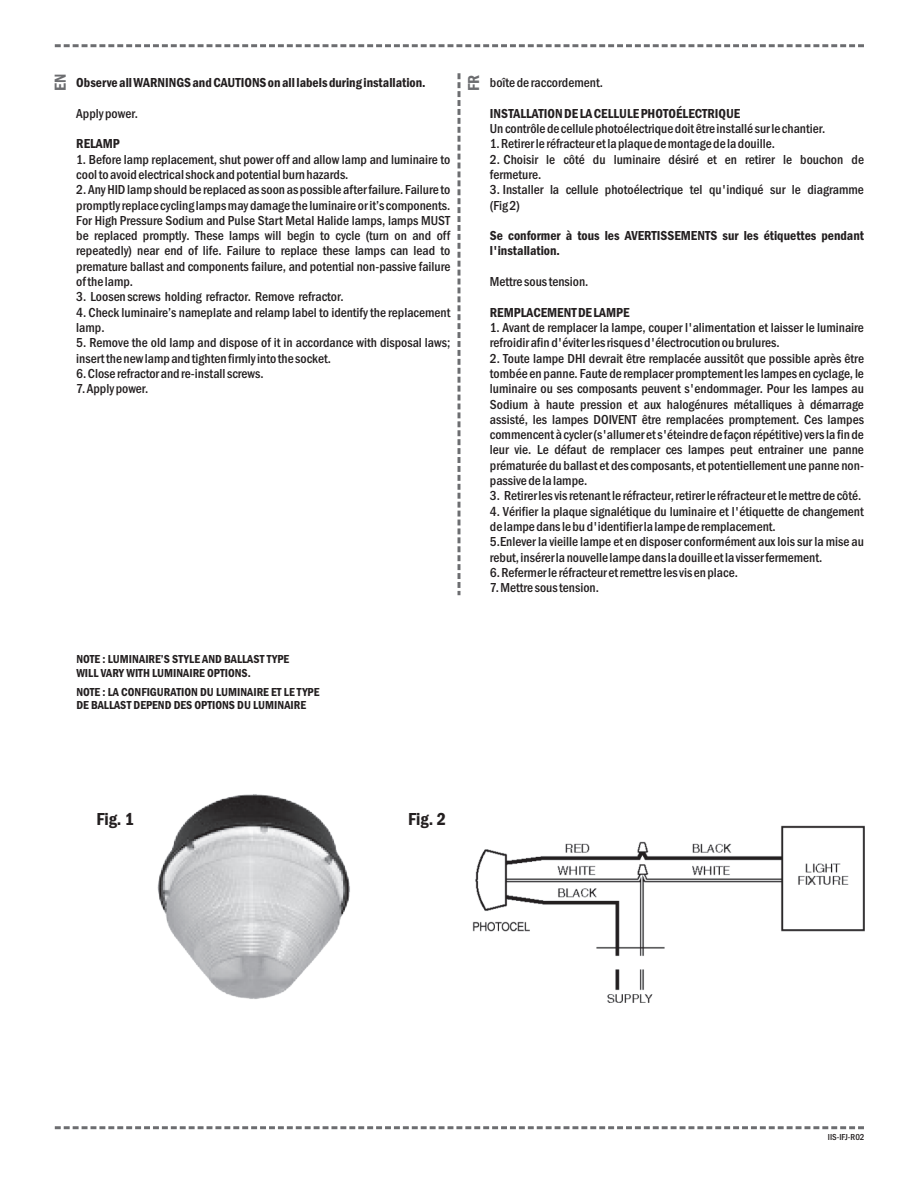
<style>
.page{position:relative;width:918px;height:1188px;background:#fff}
.page>*{position:absolute;margin:0;border:0;box-sizing:border-box;transform-origin:0 0}
.t1{font:600 condensed 18px "Franklin Gothic";color:#231f20}
.t2{font:600 condensed 16.5px "Franklin Gothic";color:#6c6d70}
.t3{font:500 condensed 13.5px/15.3px "Franklin Gothic";color:#231f20}
.t4{font:600 condensed 13.5px/15.3px "Franklin Gothic";color:#231f20}
.t5{font:600 condensed 12px/13.6px "Franklin Gothic";color:#231f20}
.t6{font:500 condensed 9px "Franklin Gothic";color:#231f20}
</style>
<div class="page">
<img style="left:157px;top:794px;width:193px;height:205px">
<svg style="left:54px;top:44px;width:810px;height:3px"></svg>
<svg style="left:54px;top:1126px;width:810px;height:3px"></svg>
<svg style="left:458px;top:73px;width:2px;height:522px"></svg>
<img style="left:472px;top:825px;width:392px;height:178px">
<p class="t2" style="left:54px;top:91px;width:19px;rotate:-90deg">EN</p>
<p class="t2" style="left:468px;top:91px;width:18px;rotate:-90deg">FR</p>
<p class="t4" style="left:76px;top:76px;width:351px">Observe all WARNINGS and CAUTIONS on all labels during installation.</p>
<p class="t3" style="left:76px;top:107px;width:63px">Apply power.</p>
<p class="t4" style="left:76px;top:137px;width:45px">RELAMP</p>
<p class="t3" style="left:76px;top:153px;width:375px">1. Before lamp replacement, shut power off and allow lamp and luminaire to cool to avoid electrical shock and potential burn hazards.</p>
<p class="t3" style="left:76px;top:183px;width:376px;text-align:justify">2. Any HID lamp should be replaced as soon as possible after failure. Failure to promptly replace cycling lamps may damage the luminaire or it’s components.<br>For High Pressure Sodium and Pulse Start Metal Halide lamps, lamps MUST be replaced promptly. These lamps will begin to cycle (turn on and off repeatedly) near end of life. Failure to replace these lamps can lead to premature ballast and components failure, and potential non-passive failure of the lamp.</p>
<p class="t3" style="left:76px;top:290px;width:269px">3. Loosen screws holding refractor. Remove refractor.</p>
<p class="t3" style="left:76px;top:306px;width:376px">4. Check luminaire’s nameplate and relamp label to identify the replacement lamp.</p>
<p class="t3" style="left:76px;top:336px;width:375px">5. Remove the old lamp and dispose of it in accordance with disposal laws; insert the new lamp and tighten firmly into the socket.</p>
<p class="t3" style="left:76px;top:367px;width:189px">6. Close refractor and re-install screws.</p>
<p class="t3" style="left:76px;top:382px;width:74px">7. Apply power.</p>
<p class="t3" style="left:490px;top:76px;width:114px">boîte de raccordement.</p>
<p class="t4" style="left:490px;top:107px;width:252px">INSTALLATION DE LA CELLULE PHOTOÉLECTRIQUE</p>
<p class="t3" style="left:490px;top:122px;width:337px">Un contrôle de cellule photoélectrique doit être installé sur le chantier.</p>
<p class="t3" style="left:490px;top:137px;width:287px">1. Retirer le réfracteur et la plaque de montage de la douille.</p>
<p class="t3" style="left:490px;top:153px;width:376px">2. Choisir le côté du luminaire désiré et en retirer le bouchon de fermeture.</p>
<p class="t3" style="left:490px;top:183px;width:376px">3. Installer la cellule photoélectrique tel qu'indiqué sur le diagramme</p>
<p class="t4" style="left:490px;top:229px;width:376px">Se conformer à tous les AVERTISSEMENTS sur les étiquettes pendant l'installation.</p>
<p class="t3" style="left:490px;top:275px;width:100px">Mettre sous tension.</p>
<p class="t4" style="left:490px;top:306px;width:141px">REMPLACEMENT DE LAMPE</p>
<p class="t3" style="left:490px;top:321px;width:375px">1. Avant de remplacer la lampe, couper l'alimentation et laisser le luminaire refroidir afin d'éviter les risques d'électrocution ou brulures.</p>
<p class="t3" style="left:490px;top:352px;width:376px;text-align:justify">2. Toute lampe DHI devrait être remplacée aussitôt que possible après être tombée en panne. Faute de remplacer promptement les lampes en cyclage, le luminaire ou ses composants peuvent s'endommager. Pour les lampes au Sodium à haute pression et aux halogénures métalliques à démarrage assisté, les lampes DOIVENT être remplacées promptement. Ces lampes commencent à cycler (s'allumer et s'éteindre de façon répétitive) vers la fin de leur vie. Le défaut de remplacer ces lampes peut entrainer une panne prématurée du ballast et des composants, et potentiellement une panne non&shy;passive de la lampe.</p>
<p class="t3" style="left:490px;top:489px;width:373px">3. Retirer les vis retenant le réfracteur, retirer le réfracteur et le mettre de côté.</p>
<p class="t3" style="left:490px;top:505px;width:376px">4. Vérifier la plaque signalétique du luminaire et l'étiquette de changement de lampe dans le bu d'identifier la lampe de remplacement.<br>5.Enlever la vieille lampe et en disposer conformément aux lois sur la mise au rebut, insérer la nouvelle lampe dans la douille et la visser fermement.</p>
<p class="t3" style="left:490px;top:566px;width:250px">6. Refermer le réfracteur et remettre les vis en place.</p>
<p class="t3" style="left:490px;top:581px;width:111px">7. Mettre sous tension.</p>
<p class="t3" style="left:490px;top:198px;width:32px">(Fig 2)</p>
<p class="t5" style="left:76px;top:654px;width:214px">NOTE : LUMINAIRE’S STYLE AND BALLAST TYPE<br>WILL VARY WITH LUMINAIRE OPTIONS.</p>
<p class="t5" style="left:76px;top:686px;width:245px">NOTE : LA CONFIGURATION DU LUMINAIRE ET LE TYPE<br>DE BALLAST DEPEND DES OPTIONS DU LUMINAIRE</p>
<h1 class="t1" style="left:96px;top:812px;width:39px">Fig. 1</h1>
<h1 class="t1" style="left:408px;top:812px;width:39px">Fig. 2</h1>
<p class="t6" style="left:828px;top:1134px;width:38px">IIS-IFJ-R02</p>
</div>
